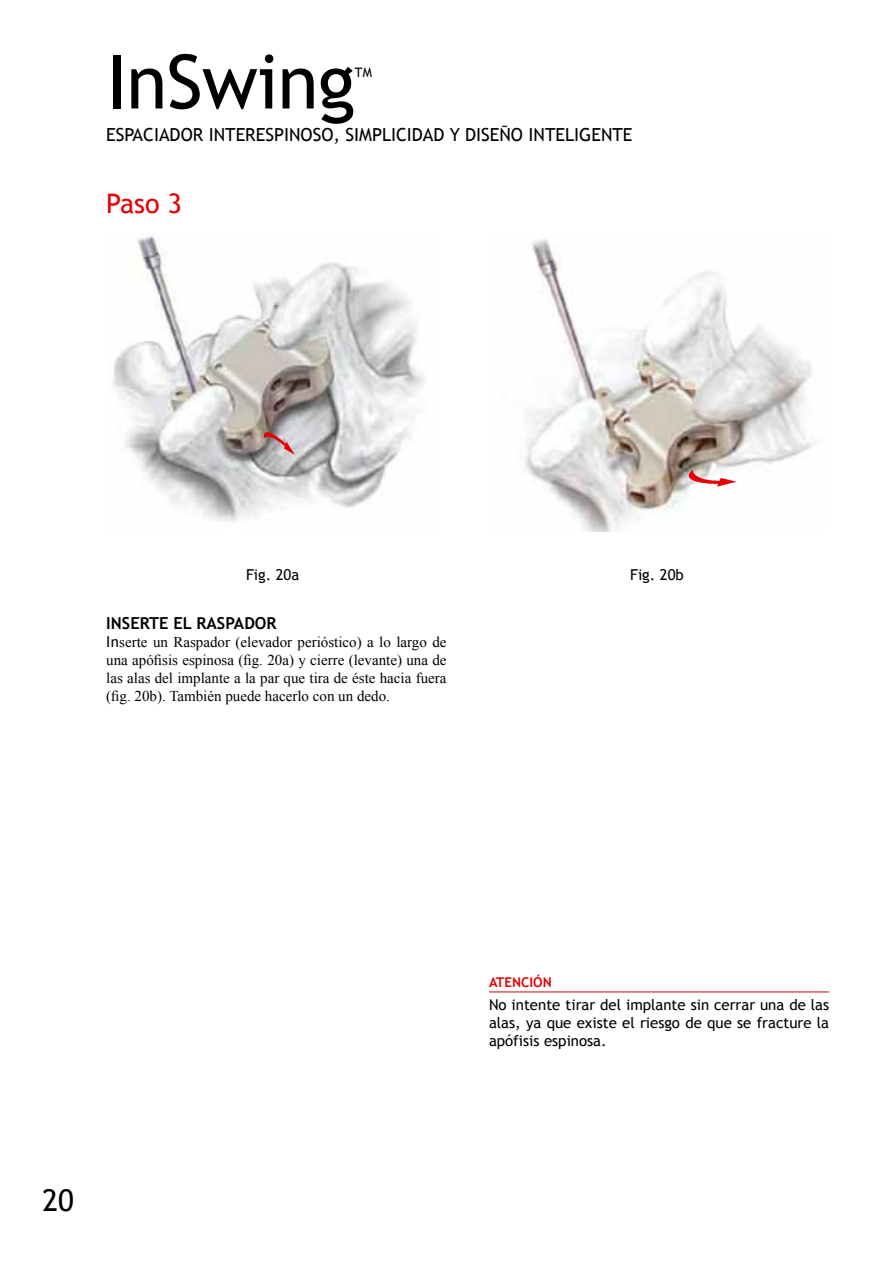
<style>
.page{position:relative;width:893px;height:1263px;background:#fff}
.page>*{position:absolute;margin:0;border:0;box-sizing:border-box;transform-origin:0 0}
.t1{font:75px "Trebuchet MS";letter-spacing:-.01em;color:#000}
.t2{font:30px "Trebuchet MS";color:#000}
._0_Pasos{font:27px "Trebuchet MS";color:#e50003}
.t3{font:18px "Trebuchet MS";color:#000}
._02_2_subtitulos{font:700 16.5px "Trebuchet MS";color:#000}
._03_1_Cuerpo_de_text{font:15px/18px "Times New Roman";color:#000;text-align:justify}
._00_notas_texto{font:15px/18px "Trebuchet MS";color:#000;text-align:justify}
._04_1_Titulo_pie_fot{font:15px "Trebuchet MS";color:#000}
.ATENCIÓN{font:700 13.5px "Trebuchet MS";color:#e50003}
.t4{font:13.05px "Trebuchet MS";color:#000}
.s1{font-family:"Trebuchet MS"}
</style>
<div class="page">
<img style="left:113px;top:236px;width:312px;height:286px">
<img style="left:525px;top:239px;width:291px;height:292px">
<svg style="left:263px;top:427px;width:32px;height:28px"></svg>
<svg style="left:686px;top:469px;width:51px;height:18px"></svg>
<hr style="left:489px;top:991px;width:340px;height:1px;background:#e50003">
<h1 class="t1" style="left:106px;top:38px;width:251px">InSwing</h1>
<p class="t4" style="left:355px;top:65px;width:19px">TM</p>
<p class="t3" style="left:106px;top:124px;width:528px">ESPACIADOR INTERESPINOSO, SIMPLICIDAD Y DISEÑO INTELIGENTE</p>
<p class="_0_Pasos" style="left:106px;top:187px;width:77px">Paso 3</p>
<p class="_04_1_Titulo_pie_fot" style="left:246px;top:566px;width:55px">Fig. 20a</p>
<p class="_04_1_Titulo_pie_fot" style="left:630px;top:566px;width:55px">Fig. 20b</p>
<p class="_02_2_subtitulos" style="left:106px;top:613px;width:172px">INSERTE EL RASPADOR</p>
<p class="_03_1_Cuerpo_de_text" style="left:106px;top:633px;width:342px"><span class="s1">In</span>serte un Raspador (elevador perióstico) a lo largo de una apófisis espinosa (fig. 20a) y cierre (levante) una de las alas del implante a la par que tira de éste hacia fuera (fig. 20b). También puede hacerlo con un dedo.</p>
<h2 class="t2" style="left:43px;top:1182px;width:33px">20</h2>
<p class="ATENCIÓN" style="left:489px;top:974px;width:64px">ATENCIÓN</p>
<p class="_00_notas_texto" style="left:489px;top:995px;width:342px">No intente tirar del implante sin cerrar una de las alas, ya que existe el riesgo de que se fracture la apófisis espinosa.</p>
</div>
